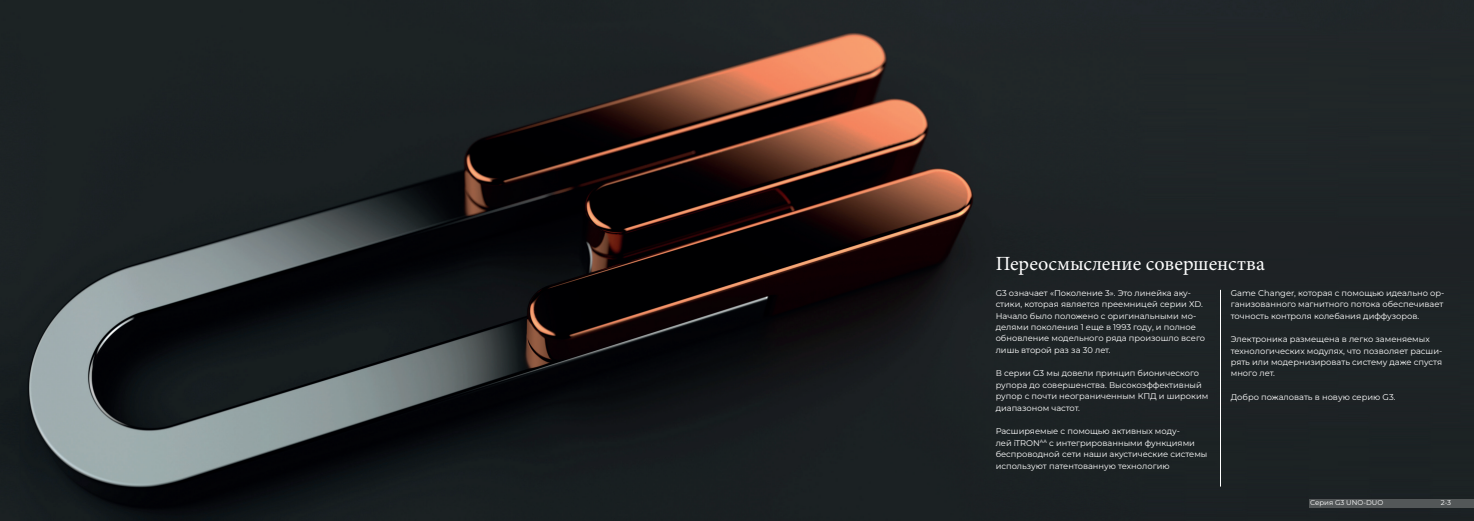
<style>
.page{position:relative;width:1474px;height:521px;background:#fff}
.page>*{position:absolute;margin:0;border:0;box-sizing:border-box;transform-origin:0 0}
.t1{font:20.12px "Minion Pro";color:#fff}
.t2{font:8.31px/11.4px "Montserrat";color:#fff}
.t3{font:7px "Montserrat";color:#fff}
</style>
<div class="page">
<img style="left:0;top:0;width:1473px;height:521px">
<div style="left:1309px;top:499px;width:164px;height:9px;background:#535758"></div>
<hr style="left:1220px;top:290px;width:1px;height:196px;background:#fff">
<h1 class="t1" style="left:995px;top:250px;width:271px">Переосмысление совершенства</h1>
<p class="t2" style="left:995px;top:287px;width:211px">G3 означает «Поколение 3». Это линейка аку&shy;стики, которая является преемницей серии XD.<br>Начало было положено с оригинальными мо&shy;делями поколения 1 еще в 1993 году, и полное обновление модельного ряда произошло всего лишь второй раз за 30 лет.</p>
<p class="t2" style="left:995px;top:368px;width:214px">В серии G3 мы довели принцип бионического рупора до совершенства. Высокоэффективный рупор с почти неограниченным КПД и широким диапазоном частот.</p>
<p class="t2" style="left:995px;top:425px;width:213px">Расширяемые с помощью активных моду-<br>лей iTRON<sup>AA</sup> с интегрированными функциями беспроводной сети наши акустические системы используют патентованную технологию</p>
<p class="t2" style="left:1230px;top:287px;width:215px">Game Changer, которая с помощью идеально ор&shy;ганизованного магнитного потока обеспечивает точность контроля колебания диффузоров.</p>
<p class="t2" style="left:1230px;top:333px;width:213px">Электроника размещена в легко заменяемых технологических модулях, что позволяет расши&shy;рять или модернизировать систему даже спустя много лет.</p>
<p class="t2" style="left:1230px;top:391px;width:166px">Добро пожаловать в новую серию G3.</p>
<p class="t3" style="left:1310px;top:498px;width:75px">Серия G3 UNO-DUO</p>
<p class="t3" style="left:1440px;top:498px;width:12px">2-3</p>
</div>
